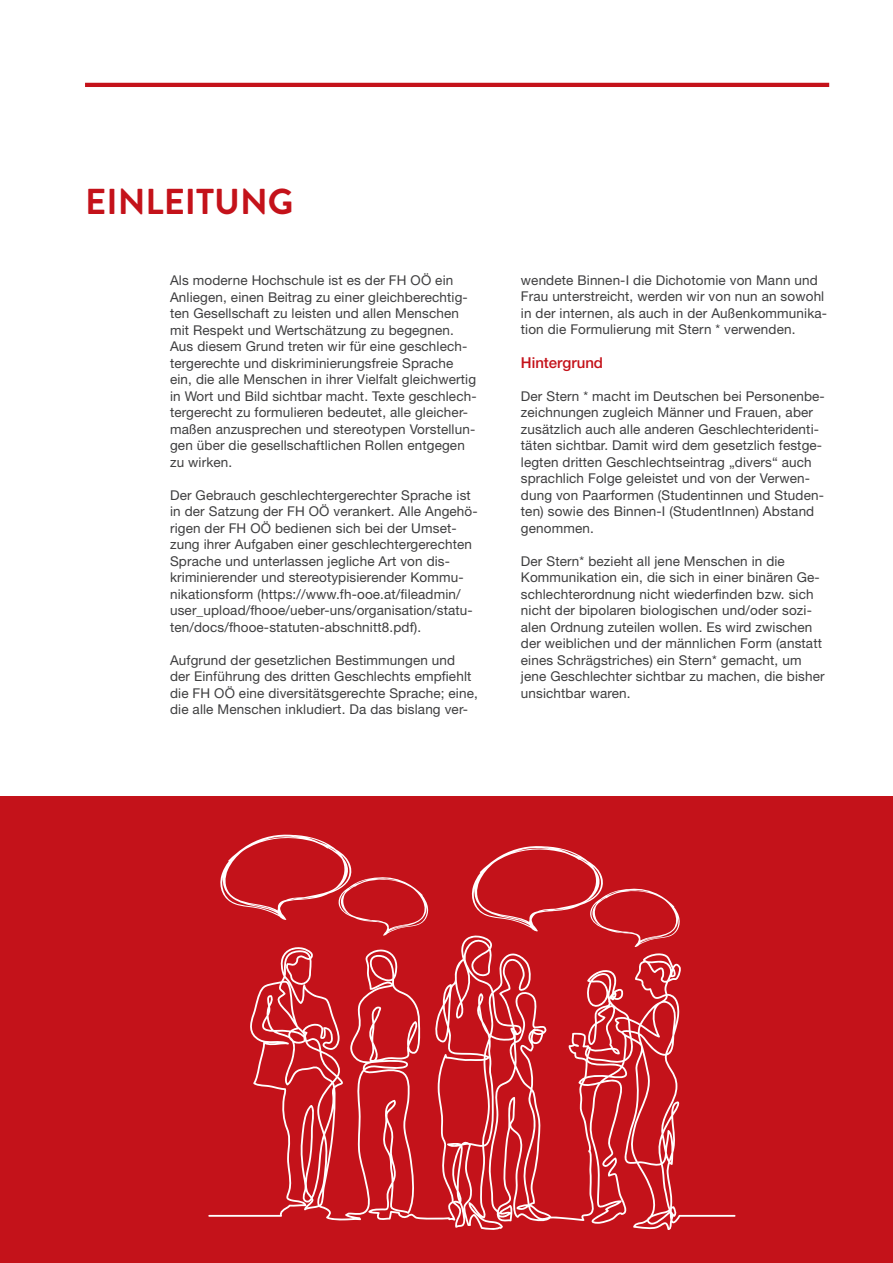
<style>
.page{position:relative;width:893px;height:1263px;background:#fff}
.page>*{position:absolute;margin:0;border:0;box-sizing:border-box;transform-origin:0 0}
.t1{font:700 36px "Brandon Grotesque";color:#c4121a}
.t2{font:500 15px "Helvetica Neue LT Std";color:#c4121a}
.t3{font:13.5px/16.5px "Helvetica Neue LT Std";letter-spacing:.01em;color:#3e3e3f}
</style>
<div class="page">
<hr style="left:85px;top:83px;width:744px;height:4px;background:#c4121a">
<div style="left:0;top:796px;width:893px;height:467px;background:#c4121a"></div>
<svg style="left:208px;top:936px;width:527px;height:294px"></svg>
<svg style="left:220px;top:834px;width:209px;height:102px"></svg>
<svg style="left:470px;top:846px;width:211px;height:101px"></svg>
<h1 class="t1" style="left:85px;top:176px;width:210px">EINLEITUNG</h1>
<p class="t3" style="left:170px;top:272px;width:308px">Als moderne Hochschule ist es der FH OÖ ein Anliegen, einen Beitrag zu einer gleichberechtig&shy;ten Gesellschaft zu leisten und allen Menschen mit Respekt und Wertschätzung zu begegnen.<br>Aus diesem Grund treten wir für eine geschlech&shy;tergerechte und diskriminierungsfreie Sprache ein, die alle Menschen in ihrer Vielfalt gleichwertig in Wort und Bild sichtbar macht. Texte geschlech&shy;tergerecht zu formulieren bedeutet, alle gleicher&shy;maßen anzusprechen und stereotypen Vorstellun&shy;gen über die gesellschaftlichen Rollen entgegen zu wirken.</p>
<p class="t3" style="left:170px;top:486px;width:309px">Der Gebrauch geschlechtergerechter Sprache ist in der Satzung der FH OÖ verankert. Alle Angehö&shy;rigen der FH OÖ bedienen sich bei der Umset&shy;zung ihrer Aufgaben einer geschlechtergerechten Sprache und unterlassen jegliche Art von dis&shy;kriminierender und stereotypisierender Kommu&shy;nikationsform (https://www.fh-ooe.at/fileadmin/ user_upload/fhooe/ueber-uns/organisation/statu&shy;ten/docs/fhooe-statuten-abschnitt8.pdf).</p>
<p class="t3" style="left:170px;top:651px;width:309px">Aufgrund der gesetzlichen Bestimmungen und der Einführung des dritten Geschlechts empfiehlt die FH OÖ eine diversitätsgerechte Sprache; eine, die alle Menschen inkludiert. Da das bislang ver-</p>
<p class="t3" style="left:521px;top:272px;width:308px">wendete Binnen-I die Dichotomie von Mann und Frau unterstreicht, werden wir von nun an sowohl in der internen, als auch in der Außenkommunika&shy;tion die Formulierung mit Stern * verwenden.</p>
<p class="t2" style="left:521px;top:353px;width:84px">Hintergrund</p>
<p class="t3" style="left:521px;top:387px;width:305px">Der Stern * macht im Deutschen bei Personenbe&shy;zeichnungen zugleich Männer und Frauen, aber zusätzlich auch alle anderen Geschlechteridenti&shy;täten sichtbar. Damit wird dem gesetzlich festge&shy;legten dritten Geschlechtseintrag „divers“ auch sprachlich Folge geleistet und von der Verwen&shy;dung von Paarformen (Studentinnen und Studen&shy;ten) sowie des Binnen-I (StudentInnen) Abstand genommen.</p>
<p class="t3" style="left:521px;top:552px;width:305px">Der Stern* bezieht all jene Menschen in die Kommunikation ein, die sich in einer binären Ge&shy;schlechterordnung nicht wiederfinden bzw. sich nicht der bipolaren biologischen und/oder sozi&shy;alen Ordnung zuteilen wollen. Es wird zwischen der weiblichen und der männlichen Form (anstatt eines Schrägstriches) ein Stern* gemacht, um jene Geschlechter sichtbar zu machen, die bisher unsichtbar waren.</p>
</div>
